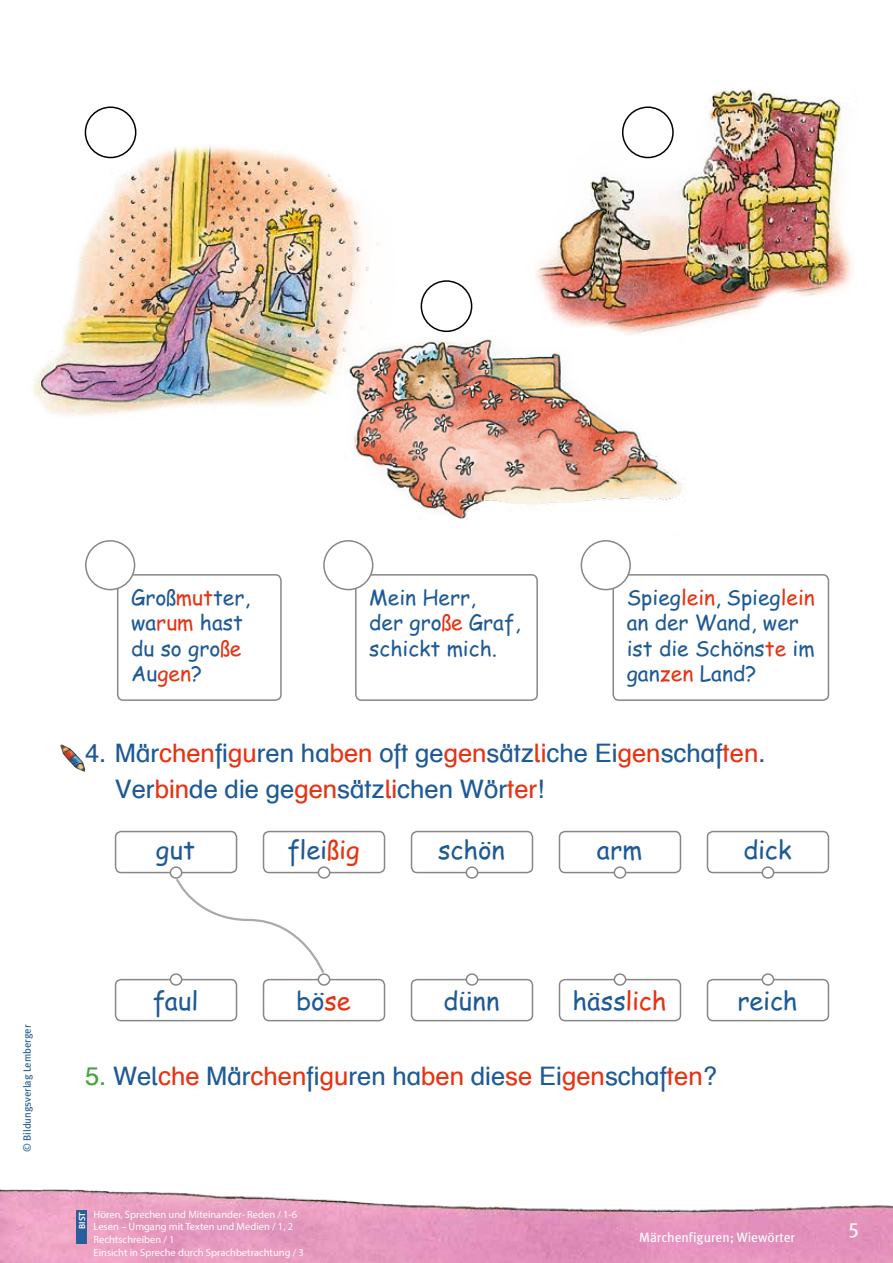
<style>
.page{position:relative;width:893px;height:1263px;background:#fff}
.page>*{position:absolute;margin:0;border:0;box-sizing:border-box;transform-origin:0 0}
.t1{font:25.5px/36px "Schulbuch Nord OE Roman";color:#1d5a96}
.t2{font:25.5px "Comic Sans MS";letter-spacing:-.005em;color:#1d5a96}
.t3{font:21px/25.2px "Comic Sans MS";color:#1d5a96}
.t4{font:21px "Meta Book Expert";color:#fff}
.t5{font:13.5px "Meta";color:#fff}
.t6{font:10.5px/12.6px "Myriad Pro";color:#fff}
.t7{font:10.5px "Meta";letter-spacing:-.005em;color:#1d5a96}
.t8{font:600 9px "Myriad Pro";color:#fff}
.s1{color:#e63312}
.s2{color:#3fa535}
</style>
<div class="page">
<img style="left:0;top:1189px;width:893px;height:74px">
<img style="left:60px;top:744px;width:25px;height:28px">
<div style="left:411px;top:831px;width:122px;height:42px;border:2px solid #878787;border-radius:6px"></div>
<div style="left:559px;top:831px;width:122px;height:42px;border:2px solid #878787;border-radius:6px"></div>
<div style="left:707px;top:831px;width:122px;height:42px;border:2px solid #878787;border-radius:6px"></div>
<div style="left:263px;top:831px;width:122px;height:42px;border:2px solid #878787;border-radius:6px"></div>
<div style="left:115px;top:831px;width:122px;height:42px;border:2px solid #878787;border-radius:6px"></div>
<div style="left:411px;top:979px;width:122px;height:42px;border:2px solid #878787;border-radius:6px"></div>
<div style="left:559px;top:979px;width:122px;height:42px;border:2px solid #878787;border-radius:6px"></div>
<div style="left:707px;top:979px;width:122px;height:42px;border:2px solid #878787;border-radius:6px"></div>
<div style="left:263px;top:979px;width:122px;height:42px;border:2px solid #878787;border-radius:6px"></div>
<div style="left:115px;top:979px;width:122px;height:42px;border:2px solid #878787;border-radius:6px"></div>
<div style="left:170px;top:867px;width:12px;height:11px;background:#fff;border-radius:50%"></div>
<div style="left:170px;top:866px;width:12px;height:13px;border:2px solid #878787;border-radius:50%"></div>
<div style="left:614px;top:867px;width:12px;height:11px;background:#fff;border-radius:50%"></div>
<div style="left:614px;top:866px;width:12px;height:13px;border:2px solid #878787;border-radius:50%"></div>
<div style="left:318px;top:867px;width:12px;height:11px;background:#fff;border-radius:50%"></div>
<div style="left:318px;top:866px;width:12px;height:13px;border:2px solid #878787;border-radius:50%"></div>
<div style="left:466px;top:867px;width:12px;height:11px;background:#fff;border-radius:50%"></div>
<div style="left:466px;top:866px;width:12px;height:13px;border:2px solid #878787;border-radius:50%"></div>
<div style="left:762px;top:867px;width:12px;height:11px;background:#fff;border-radius:50%"></div>
<div style="left:762px;top:866px;width:12px;height:13px;border:2px solid #878787;border-radius:50%"></div>
<div style="left:170px;top:974px;width:12px;height:11px;background:#fff;border-radius:50%"></div>
<div style="left:170px;top:973px;width:12px;height:13px;border:2px solid #878787;border-radius:50%"></div>
<div style="left:466px;top:974px;width:12px;height:11px;background:#fff;border-radius:50%"></div>
<div style="left:466px;top:973px;width:12px;height:13px;border:2px solid #878787;border-radius:50%"></div>
<div style="left:318px;top:974px;width:12px;height:11px;background:#fff;border-radius:50%"></div>
<div style="left:318px;top:973px;width:12px;height:13px;border:2px solid #878787;border-radius:50%"></div>
<div style="left:762px;top:974px;width:12px;height:11px;background:#fff;border-radius:50%"></div>
<div style="left:762px;top:973px;width:12px;height:13px;border:2px solid #878787;border-radius:50%"></div>
<div style="left:614px;top:974px;width:12px;height:11px;background:#fff;border-radius:50%"></div>
<div style="left:614px;top:973px;width:12px;height:13px;border:2px solid #878787;border-radius:50%"></div>
<svg style="left:175px;top:877px;width:150px;height:97px"></svg>
<div style="left:355px;top:574px;width:183px;height:127px;border:2px solid #878787;border-radius:6px"></div>
<div style="left:324px;top:541px;width:49px;height:49px;background:#fff;border-radius:50%"></div>
<div style="left:323px;top:540px;width:50px;height:50px;border:2px solid #878787;border-radius:50%"></div>
<div style="left:612px;top:574px;width:217px;height:127px;border:2px solid #878787;border-radius:6px"></div>
<div style="left:581px;top:541px;width:49px;height:49px;background:#fff;border-radius:50%"></div>
<div style="left:581px;top:540px;width:50px;height:50px;border:2px solid #878787;border-radius:50%"></div>
<div style="left:117px;top:574px;width:165px;height:127px;border:2px solid #878787;border-radius:6px"></div>
<div style="left:86px;top:541px;width:49px;height:49px;background:#fff;border-radius:50%"></div>
<div style="left:85px;top:540px;width:50px;height:50px;border:2px solid #878787;border-radius:50%"></div>
<img style="left:536px;top:89px;width:317px;height:233px">
<img style="left:33px;top:108px;width:440px;height:308px">
<img style="left:342px;top:306px;width:365px;height:237px">
<div style="left:85px;top:107px;width:51px;height:51px;background:#fff;border-radius:50%"></div>
<div style="left:85px;top:106px;width:51px;height:52px;border:2px solid #000;border-radius:50%"></div>
<div style="left:421px;top:281px;width:51px;height:50px;background:#fff;border-radius:50%"></div>
<div style="left:421px;top:280px;width:51px;height:52px;border:2px solid #000;border-radius:50%"></div>
<div style="left:623px;top:107px;width:50px;height:51px;background:#fff;border-radius:50%"></div>
<div style="left:622px;top:106px;width:52px;height:52px;border:2px solid #000;border-radius:50%"></div>
<div style="left:77px;top:1210px;width:10px;height:33px;background:#295e9c"></div>
<p class="t3" style="left:131px;top:584px;width:121px">Groß<span class="s1">mut</span>ter, wa<span class="s1">rum</span> hast du so gro<span class="s1">ße<br></span>Au<span class="s1">gen</span>?</p>
<p class="t3" style="left:369px;top:584px;width:153px">Mein Herr,<br>der gro<span class="s1">ße</span> Graf, schickt mich.</p>
<p class="t3" style="left:627px;top:584px;width:190px">Spieg<span class="s1">lein</span>, Spieg<span class="s1">lein </span>an der Wand, wer ist die Schöns<span class="s1">te</span> im gan<span class="s1">zen</span> Land?</p>
<p class="t1" style="left:115px;top:735px;width:652px;text-indent:-30px">4. Mär<span class="s1">chen</span>fi<span class="s1">gu</span>ren ha<span class="s1">ben</span> oft ge<span class="s1">gen</span>sätz<span class="s1">li</span>che Ei<span class="s1">gen</span>schaf<span class="s1">ten</span>.<br>Ver<span class="s1">bin</span>de die ge<span class="s1">gen</span>sätz<span class="s1">li</span>chen Wör<span class="s1">ter</span>!</p>
<p class="t2" style="left:156px;top:831px;width:41px">gut</p>
<p class="t2" style="left:287px;top:831px;width:74px">flei<span class="s1">ßig</span></p>
<p class="t2" style="left:438px;top:831px;width:68px">schön</p>
<p class="t2" style="left:597px;top:831px;width:47px">arm</p>
<p class="t2" style="left:743px;top:831px;width:50px">dick</p>
<p class="t7" style="left:21px;top:1152px;width:129px;rotate:-90deg">© Bildungsverlag Lemberger</p>
<p class="t2" style="left:153px;top:982px;width:47px">faul</p>
<p class="t2" style="left:296px;top:982px;width:56px">bö<span class="s1">se</span></p>
<p class="t2" style="left:444px;top:982px;width:57px">dünn</p>
<p class="t2" style="left:572px;top:982px;width:96px">häss<span class="s1">lich</span></p>
<p class="t2" style="left:737px;top:982px;width:62px">reich</p>
<p class="t1" style="left:85px;top:1057px;width:634px"><span class="s2">5.</span> Wel<span class="s1">che</span> Mär<span class="s1">chen</span>fi<span class="s1">gu</span>ren ha<span class="s1">ben</span> die<span class="s1">se</span> Ei<span class="s1">gen</span>schaf<span class="s1">ten</span>?</p>
<p class="t8" style="left:76px;top:1229px;width:18px;rotate:-90deg">BIST</p>
<p class="t6" style="left:94px;top:1208px;width:212px">Hören, Sprechen und Miteinander- Reden / 1-6<br>Lesen – Umgang mit Texten und Medien / 1, 2<br>Rechtschreiben / 1<br>Einsicht in Spreche durch Sprachbetrachtung / 3</p>
<p class="t5" style="left:639px;top:1229px;width:157px">Märchenfiguren; Wiewörter</p>
<p class="t4" style="left:849px;top:1217px;width:12px">5</p>
</div>
